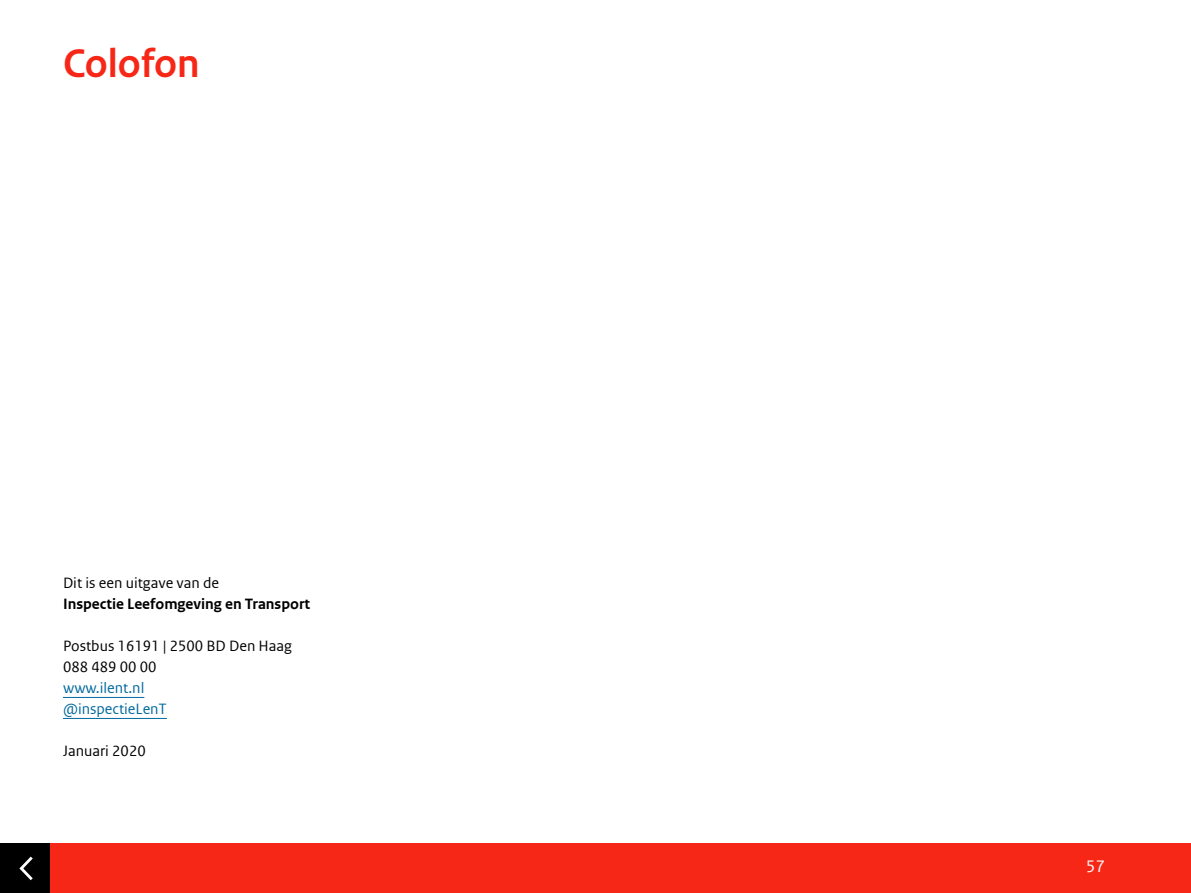
<style>
.page{position:relative;width:1191px;height:893px;background:#fff}
.page>*{position:absolute;margin:0;border:0;box-sizing:border-box;transform-origin:0 0}
.t1{font:700 42px "Rijksoverheid Sans Heading";color:#f72717}
.t2{font:17.5px "Rijksoverheid Sans Web Text";color:#fff}
.t3{font:15.75px/21px "Rijksoverheid Sans Web Text";color:#000}
.t4{font:15.75px "Rijksoverheid Sans Web Text Bold 2";color:#000}
.t5{font:15.75px/21px "Rijksoverheid Sans Web Text";color:#00689e}
</style>
<div class="page">
<hr style="left:63px;top:697px;width:81px;height:1px;background:#00689e">
<hr style="left:63px;top:718px;width:104px;height:1px;background:#00689e">
<div style="left:0;top:843px;width:1191px;height:50px;background:#f72717"></div>
<div style="left:0;top:843px;width:50px;height:50px;background:#000"></div>
<svg style="left:19px;top:856px;width:14px;height:25px"></svg>
<h1 class="t1" style="left:63px;top:40px;width:138px">Colofon</h1>
<p class="t3" style="left:63px;top:572px;width:158px">Dit is een uitgave van de</p>
<p class="t4" style="left:63px;top:595px;width:249px">Inspectie Leefomgeving en Transport</p>
<p class="t3" style="left:63px;top:635px;width:230px">Postbus 16191 | 2500 BD Den Haag<br>088 489 00 00</p>
<p class="t5" style="left:63px;top:677px;width:105px">www.ilent.nl @inspectieLenT</p>
<p class="t3" style="left:63px;top:740px;width:84px">Januari 2020</p>
<p class="t2" style="left:1086px;top:857px;width:20px">57</p>
</div>
